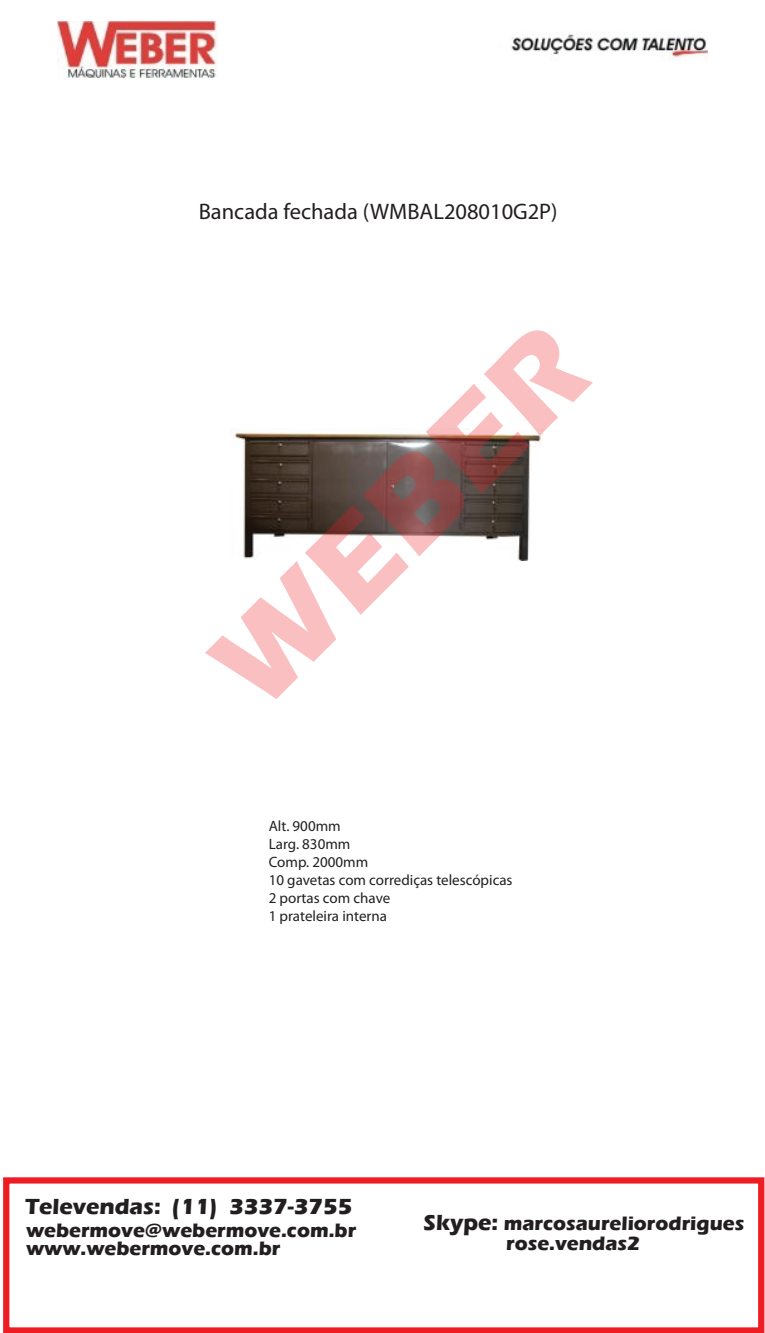
<style>
.page{position:relative;width:765px;height:1333px;background:#fff}
.page>*{position:absolute;margin:0;border:0;box-sizing:border-box;transform-origin:0 0}
.t1{font:700 125px "Eras ITC";color:rgb(238 29 35/.28)}
.t2{font:22.5px "Myriad Pro";color:#231f20}
.t3{font:700 22.5px "Eras ITC";color:#231f20}
.t4{font:700 20px/18.6px "Eras ITC";color:#231f20}
.t5{font:15px/18px "Myriad Pro";color:#231f20}
.s1{font-size:22.5px}
</style>
<div class="page">
<img style="left:232px;top:429px;width:310px;height:131px">
<div style="left:3px;top:1177px;width:761px;height:155px;border:6px solid #ee1d23"></div>
<img style="left:58px;top:21px;width:649px;height:57px">
<h2 class="t2" style="left:199px;top:198px;width:360px">Bancada fechada (WMBAL208010G2P)</h2>
<h1 class="t1" style="left:180px;top:635px;width:478px;rotate:-45deg">WEBER</h1>
<p class="t5" style="left:269px;top:817px;width:245px">Alt. 900mm<br>Larg. 830mm<br>Comp. 2000mm<br>10 gavetas com corrediças telescópicas<br>2 portas com chave<br>1 prateleira interna</p>
<h2 class="t3" style="left:25px;top:1193px;width:329px">Televendas: (11) 3337-3755</h2>
<h3 class="t4" style="left:26px;top:1220px;width:332px">webermove@webermove.com.br www.webermove.com.br</h3>
<h3 class="t4" style="left:506px;top:1212px;width:240px;line-height:20.4px;text-indent:-83px"><span class="s1">Skype:</span> marcosaureliorodrigues rose.vendas2</h3>
</div>
